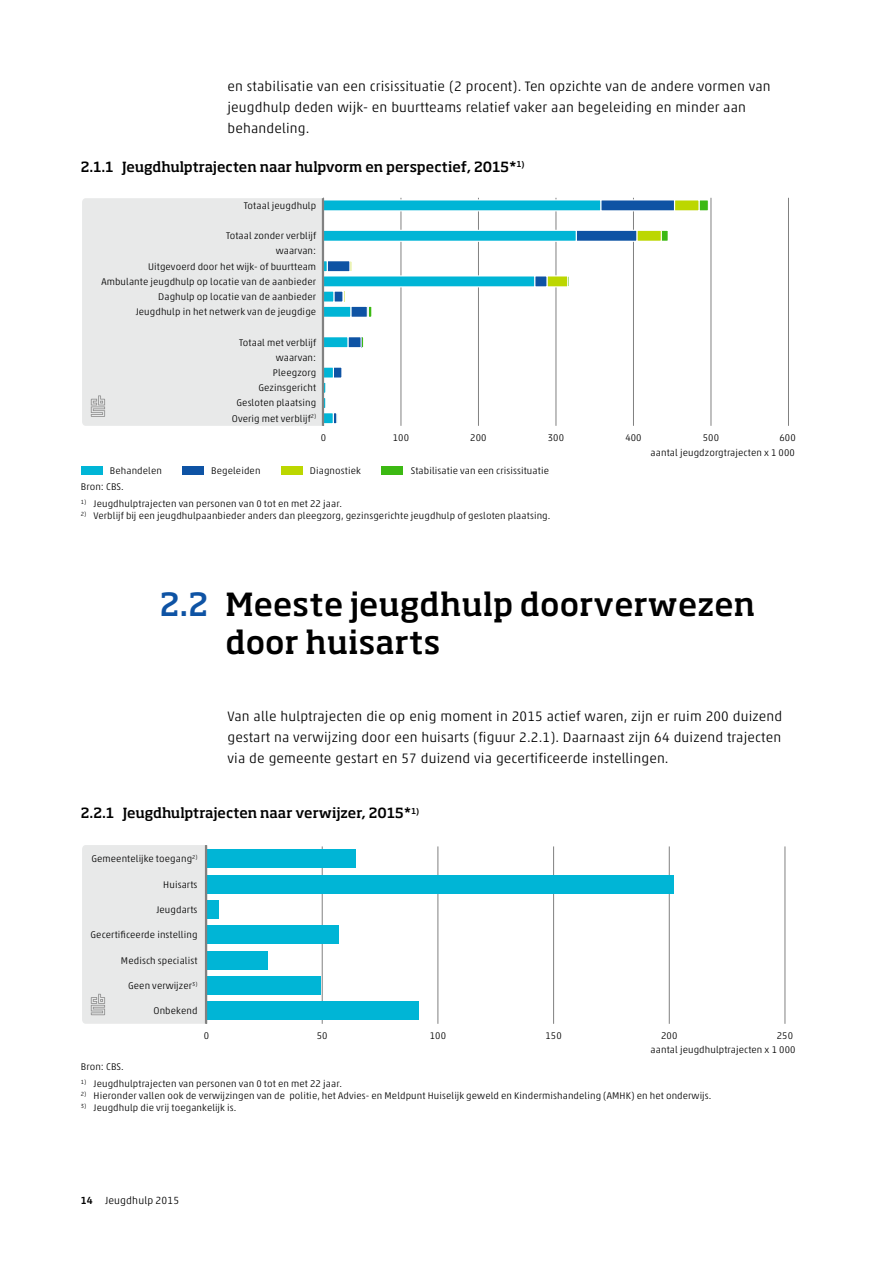
<style>
.page{position:relative;width:893px;height:1263px;background:#fff}
.page>*{position:absolute;margin:0;border:0;box-sizing:border-box;transform-origin:0 0}
.t1{font:500 31.5px/37.5px "Soho Pro";letter-spacing:.005em;color:#000}
.t2{font:300 13.8px/21px "Akko Pro";letter-spacing:.01em;color:#000}
.t3{font:500 13.8px "Soho Pro";color:#000}
.t4{font:300 10.5px "Akko Pro";letter-spacing:.01em;color:#000}
.t5{font:300 9.75px "Akko Pro";letter-spacing:.01em;color:#000}
.s1{color:#0e53a4}
.s2{font-weight:500}
</style>
<div class="page">
<div style="left:82px;top:198px;width:240px;height:228px;background:#e8e9e9"></div>
<svg style="left:91px;top:395px;width:14px;height:22px"></svg>
<hr style="left:401px;top:198px;width:1px;height:228px;background:#818181">
<hr style="left:478px;top:198px;width:1px;height:228px;background:#818181">
<hr style="left:556px;top:198px;width:1px;height:228px;background:#818181">
<hr style="left:633px;top:198px;width:1px;height:228px;background:#818181">
<hr style="left:711px;top:198px;width:1px;height:228px;background:#818181">
<hr style="left:788px;top:198px;width:1px;height:228px;background:#818181">
<div style="left:699px;top:200px;width:9px;height:11px;background:#3cb913"></div>
<div style="left:698px;top:199px;width:11px;height:12px;border:1px solid #fff"></div>
<div style="left:661px;top:230px;width:7px;height:11px;background:#3cb913"></div>
<div style="left:661px;top:230px;width:8px;height:12px;border:1px solid #fff"></div>
<div style="left:368px;top:306px;width:4px;height:12px;border:1px solid #fff"></div>
<div style="left:674px;top:200px;width:25px;height:11px;background:#bcd700"></div>
<div style="left:674px;top:199px;width:26px;height:12px;border:1px solid #fff"></div>
<div style="left:637px;top:230px;width:24px;height:11px;background:#bcd700"></div>
<div style="left:636px;top:230px;width:26px;height:12px;border:1px solid #fff"></div>
<svg style="left:350px;top:261px;width:2px;height:10px"></svg>
<div style="left:547px;top:276px;width:21px;height:11px;background:#bcd700"></div>
<div style="left:546px;top:275px;width:22px;height:12px;border:1px solid #fff"></div>
<svg style="left:368px;top:306px;width:1px;height:12px"></svg>
<svg style="left:362px;top:337px;width:2px;height:11px"></svg>
<div style="left:601px;top:200px;width:73px;height:11px;background:#0e53a4"></div>
<div style="left:600px;top:199px;width:75px;height:12px;border:1px solid #fff"></div>
<div style="left:576px;top:230px;width:61px;height:11px;background:#0e53a4"></div>
<div style="left:576px;top:230px;width:61px;height:12px;border:1px solid #fff"></div>
<div style="left:327px;top:261px;width:23px;height:11px;background:#0e53a4"></div>
<div style="left:327px;top:260px;width:23px;height:12px;border:1px solid #fff"></div>
<div style="left:535px;top:276px;width:12px;height:11px;background:#0e53a4"></div>
<div style="left:534px;top:275px;width:14px;height:12px;border:1px solid #fff"></div>
<div style="left:334px;top:291px;width:9px;height:11px;background:#0e53a4"></div>
<div style="left:333px;top:291px;width:11px;height:12px;border:1px solid #fff"></div>
<div style="left:351px;top:306px;width:16px;height:11px;background:#0e53a4"></div>
<div style="left:350px;top:306px;width:18px;height:12px;border:1px solid #fff"></div>
<div style="left:348px;top:337px;width:13px;height:11px;background:#0e53a4"></div>
<div style="left:347px;top:336px;width:15px;height:12px;border:1px solid #fff"></div>
<div style="left:333px;top:367px;width:9px;height:11px;background:#0e53a4"></div>
<div style="left:333px;top:367px;width:9px;height:12px;border:1px solid #fff"></div>
<div style="left:333px;top:412px;width:4px;height:12px;border:1px solid #fff"></div>
<div style="left:323px;top:200px;width:278px;height:11px;background:#00b5d6"></div>
<div style="left:323px;top:199px;width:278px;height:12px;border:1px solid #fff"></div>
<div style="left:323px;top:230px;width:253px;height:11px;background:#00b5d6"></div>
<div style="left:323px;top:230px;width:254px;height:12px;border:1px solid #fff"></div>
<hr style="left:323px;top:261px;width:4px;height:11px;background:#00b5d6">
<div style="left:323px;top:260px;width:5px;height:12px;border:1px solid #fff"></div>
<div style="left:323px;top:276px;width:212px;height:11px;background:#00b5d6"></div>
<div style="left:323px;top:275px;width:212px;height:12px;border:1px solid #fff"></div>
<div style="left:323px;top:291px;width:11px;height:11px;background:#00b5d6"></div>
<div style="left:323px;top:291px;width:11px;height:12px;border:1px solid #fff"></div>
<div style="left:323px;top:306px;width:28px;height:11px;background:#00b5d6"></div>
<div style="left:323px;top:306px;width:28px;height:12px;border:1px solid #fff"></div>
<div style="left:323px;top:337px;width:25px;height:11px;background:#00b5d6"></div>
<div style="left:323px;top:336px;width:25px;height:12px;border:1px solid #fff"></div>
<div style="left:323px;top:367px;width:10px;height:11px;background:#00b5d6"></div>
<div style="left:323px;top:367px;width:11px;height:12px;border:1px solid #fff"></div>
<svg style="left:324px;top:382px;width:2px;height:27px"></svg>
<div style="left:323px;top:413px;width:10px;height:11px;background:#00b5d6"></div>
<div style="left:323px;top:412px;width:11px;height:12px;border:1px solid #fff"></div>
<hr style="left:322px;top:198px;width:2px;height:228px;background:#818181">
<div style="left:81px;top:466px;width:21px;height:8px;background:#00b5d6"></div>
<div style="left:182px;top:466px;width:22px;height:8px;background:#0e53a4"></div>
<div style="left:281px;top:466px;width:21px;height:8px;background:#bcd700"></div>
<div style="left:382px;top:466px;width:21px;height:8px;background:#3cb913"></div>
<div style="left:82px;top:845px;width:123px;height:179px;background:#e8e9e9"></div>
<hr style="left:322px;top:846px;width:1px;height:178px;background:#818181">
<hr style="left:438px;top:846px;width:1px;height:178px;background:#818181">
<hr style="left:553px;top:846px;width:1px;height:178px;background:#818181">
<hr style="left:669px;top:846px;width:1px;height:178px;background:#818181">
<hr style="left:785px;top:846px;width:1px;height:178px;background:#818181">
<div style="left:207px;top:850px;width:148px;height:18px;background:#00b5d6"></div>
<div style="left:207px;top:875px;width:467px;height:18px;background:#00b5d6"></div>
<div style="left:207px;top:900px;width:12px;height:18px;background:#00b5d6"></div>
<div style="left:207px;top:926px;width:132px;height:18px;background:#00b5d6"></div>
<div style="left:207px;top:951px;width:61px;height:18px;background:#00b5d6"></div>
<div style="left:207px;top:976px;width:114px;height:18px;background:#00b5d6"></div>
<div style="left:207px;top:1002px;width:212px;height:18px;background:#00b5d6"></div>
<hr style="left:205px;top:845px;width:2px;height:179px;background:#818181">
<h2 class="t2" style="left:227px;top:76px;width:545px">en stabilisatie van een crisissituatie (2 procent). Ten opzichte van de andere vormen van jeugdhulp deden wijk- en buurtteams relatief vaker aan begeleiding en minder aan behandeling.</h2>
<h2 class="t3" style="left:81px;top:157px;width:445px">2.1.1 Jeugdhulptrajecten naar hulpvorm en perspectief, 2015*<sup>1)</sup></h2>
<p class="t5" style="left:244px;top:199px;width:74px">Totaal jeugdhulp</p>
<p class="t5" style="left:226px;top:230px;width:92px">Totaal zonder verblĳf</p>
<p class="t5" style="left:276px;top:245px;width:42px">waarvan:</p>
<p class="t5" style="left:148px;top:260px;width:170px">Uitgevoerd door het wĳk- of buurtteam</p>
<p class="t5" style="left:101px;top:275px;width:216px">Ambulante jeugdhulp op locatie van de aanbieder</p>
<p class="t5" style="left:158px;top:291px;width:159px">Daghulp op locatie van de aanbieder</p>
<p class="t5" style="left:136px;top:306px;width:182px">Jeugdhulp in het netwerk van de jeugdige</p>
<p class="t5" style="left:239px;top:336px;width:79px">Totaal met verblĳf</p>
<p class="t5" style="left:276px;top:351px;width:42px">waarvan:</p>
<p class="t5" style="left:273px;top:367px;width:45px">Pleegzorg</p>
<p class="t5" style="left:258px;top:382px;width:59px">Gezinsgericht</p>
<p class="t5" style="left:236px;top:397px;width:81px">Gesloten plaatsing</p>
<p class="t5" style="left:232px;top:412px;width:86px">Overig met verblĳf<sup>2)</sup></p>
<p class="t5" style="left:321px;top:431px;width:7px">0</p>
<p class="t5" style="left:393px;top:431px;width:18px">100</p>
<p class="t5" style="left:470px;top:431px;width:18px">200</p>
<p class="t5" style="left:548px;top:431px;width:18px">300</p>
<p class="t5" style="left:625px;top:431px;width:18px">400</p>
<p class="t5" style="left:703px;top:431px;width:18px">500</p>
<p class="t5" style="left:779px;top:431px;width:18px">600</p>
<p class="t5" style="left:110px;top:465px;width:54px">Behandelen</p>
<p class="t5" style="left:211px;top:465px;width:51px">Begeleiden</p>
<p class="t5" style="left:310px;top:465px;width:53px">Diagnostiek</p>
<p class="t5" style="left:411px;top:465px;width:140px">Stabilisatie van een crisissituatie</p>
<p class="t5" style="left:81px;top:480px;width:45px">Bron: CBS.</p>
<p class="t5" style="left:81px;top:498px;width:263px"><sup>1)</sup> Jeugdhulptrajecten van personen van 0 tot en met 22 jaar.</p>
<p class="t5" style="left:81px;top:510px;width:471px"><sup>2)</sup> Verblĳf bĳ een jeugdhulpaanbieder anders dan pleegzorg, gezinsgerichte jeugdhulp of gesloten plaatsing.</p>
<p class="t5" style="left:651px;top:447px;width:146px">aantal jeugdzorgtrajecten x 1 000</p>
<h1 class="t1" style="left:225px;top:584px;width:531px;text-indent:-66px"><span class="s1">2.2</span> Meeste jeugdhulp doorverwezen door huisarts</h1>
<p class="t2" style="left:227px;top:706px;width:556px;text-align:justify">Van alle hulptrajecten die op enig moment in 2015 actief waren, zijn er ruim 200 duizend gestart na verwijzing door een huisarts (figuur 2.2.1). Daarnaast zijn 64 duizend trajecten via de gemeente gestart en 57 duizend via gecertificeerde instellingen.</p>
<h2 class="t3" style="left:81px;top:803px;width:340px">2.2.1 Jeugdhulptrajecten naar verwijzer, 2015*<sup>1)</sup></h2>
<p class="t5" style="left:91px;top:853px;width:108px">Gemeentelĳke toegang<sup>2)</sup></p>
<p class="t5" style="left:163px;top:878px;width:36px">Huisarts</p>
<p class="t5" style="left:156px;top:904px;width:43px">Jeugdarts</p>
<p class="t5" style="left:91px;top:929px;width:108px">Gecertificeerde instelling</p>
<p class="t5" style="left:121px;top:954px;width:78px">Medisch specialist</p>
<p class="t5" style="left:128px;top:980px;width:71px">Geen verwĳzer<sup>3)</sup></p>
<p class="t5" style="left:153px;top:1005px;width:46px">Onbekend</p>
<p class="t5" style="left:204px;top:1030px;width:7px">0</p>
<p class="t5" style="left:317px;top:1030px;width:12px">50</p>
<p class="t5" style="left:430px;top:1030px;width:18px">100</p>
<p class="t5" style="left:545px;top:1030px;width:18px">150</p>
<p class="t5" style="left:661px;top:1030px;width:18px">200</p>
<p class="t5" style="left:777px;top:1030px;width:18px">250</p>
<p class="t5" style="left:651px;top:1044px;width:146px">aantal jeugdhulptrajecten x 1 000</p>
<p class="t5" style="left:81px;top:1060px;width:45px">Bron: CBS.</p>
<p class="t5" style="left:81px;top:1078px;width:263px"><sup>1)</sup> Jeugdhulptrajecten van personen van 0 tot en met 22 jaar.</p>
<p class="t5" style="left:81px;top:1090px;width:632px"><sup>2)</sup> Hieronder vallen ook de verwĳzingen van de politie, het Advies- en Meldpunt Huiselĳk geweld en Kindermishandeling (AMHK) en het onderwĳs.</p>
<p class="t5" style="left:81px;top:1101px;width:157px"><sup>3)</sup> Jeugdhulp die vrĳ toegankelĳk is.</p>
<p class="t4" style="left:81px;top:1194px;width:100px"><span class="s2">14</span> Jeugdhulp 2015</p>
</div>
